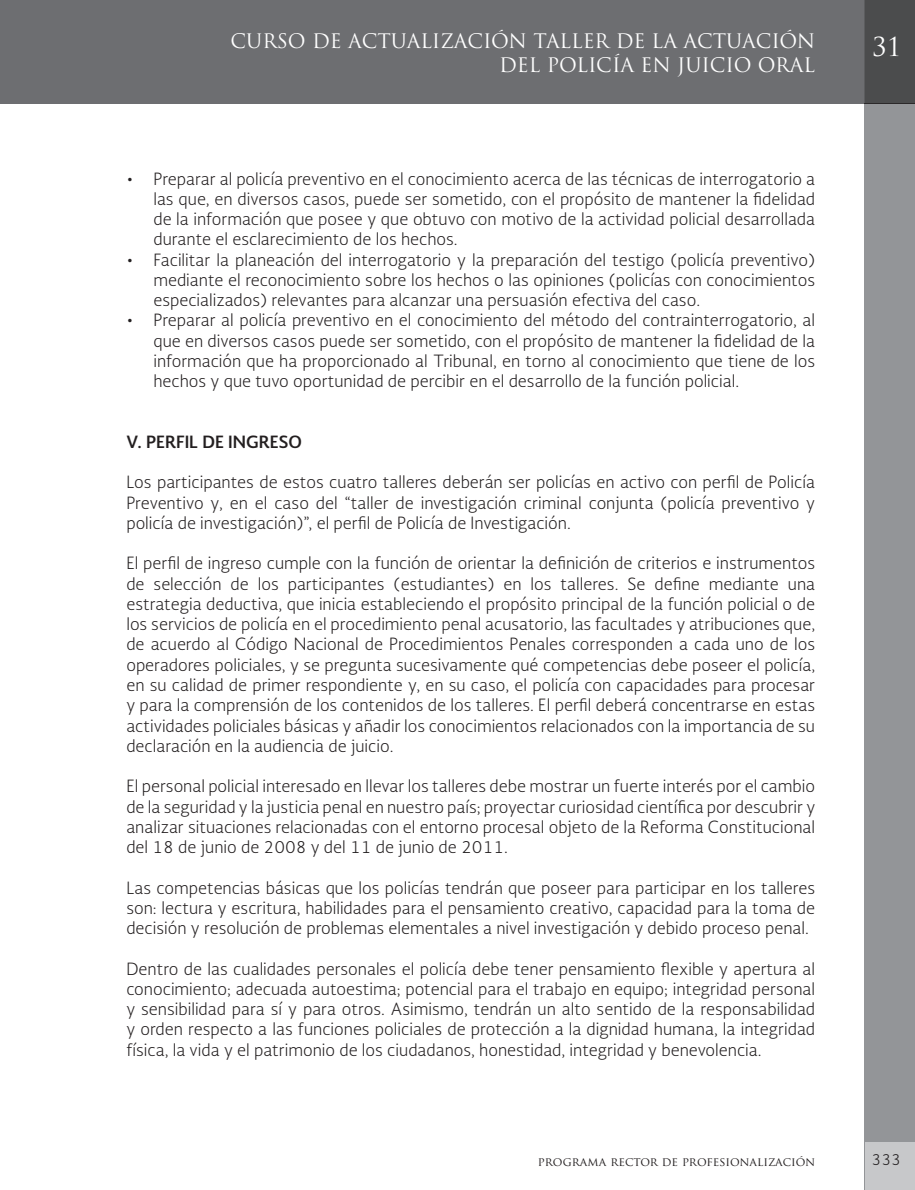
<style>
.page{position:relative;width:915px;height:1190px;background:#fff}
.page>*{position:absolute;margin:0;border:0;box-sizing:border-box;transform-origin:0 0}
.t1{font:25.5px "Trajan Pro";color:#fff}
.t2{font:19.5px/23.4px "Trajan Pro";color:#fff;text-align:right}
.t3{font:300 16.5px/20.2px "Soberana Sans";color:#231f20;text-align:justify}
.t4{font:700 16.5px "Soberana Sans";color:#231f20}
.t5{font:300 15px "Soberana Sans";color:#231f20}
.t6{font:12px "Trajan Pro";color:#231f20}
</style>
<div class="page">
<div style="left:0;top:0;width:864px;height:104px;background:#6d6e71"></div>
<div style="left:864px;top:104px;width:50px;height:1086px;background:#939598"></div>
<div style="left:864px;top:0;width:50px;height:104px;background:#4b4c4d"></div>
<div style="left:865px;top:1142px;width:49px;height:48px;background:#c7c8ca"></div>
<p class="t2" style="left:230px;top:30px;width:586px">CURSO DE ACTUALIZACIÓN TALLER DE LA ACTUACIÓN<br>DEL POLICÍA EN JUICIO ORAL</p>
<p class="t3" style="left:153px;top:170px;width:663px;text-align:left">Preparar al policía preventivo en el conocimiento acerca de las técnicas de interrogatorio a las que, en diversos casos, puede ser sometido, con el propósito de mantener la fidelidad de la información que posee y que obtuvo con motivo de la actividad policial desarrollada durante el esclarecimiento de los hechos.<br>Facilitar la planeación del interrogatorio y la preparación del testigo (policía preventivo) mediante el reconocimiento sobre los hechos o las opiniones (policías con conocimientos especializados) relevantes para alcanzar una persuasión efectiva del caso.<br>Preparar al policía preventivo en el conocimiento del método del contrainterrogatorio, al que en diversos casos puede ser sometido, con el propósito de mantener la fidelidad de la información que ha proporcionado al Tribunal, en torno al conocimiento que tiene de los hechos y que tuvo oportunidad de percibir en el desarrollo de la función policial.</p>
<p class="t4" style="left:126px;top:435px;width:177px">V. PERFIL DE INGRESO</p>
<p class="t3" style="left:126px;top:474px;width:690px">Los participantes de estos cuatro talleres deberán ser policías en activo con perfil de Policía Preventivo y, en el caso del “taller de investigación criminal conjunta (policía preventivo y policía de investigación)”, el perfil de Policía de Investigación.</p>
<p class="t3" style="left:126px;top:555px;width:690px">El perfil de ingreso cumple con la función de orientar la definición de criterios e instrumentos de selección de los participantes (estudiantes) en los talleres. Se define mediante una estrategia deductiva, que inicia estableciendo el propósito principal de la función policial o de los servicios de policía en el procedimiento penal acusatorio, las facultades y atribuciones que, de acuerdo al Código Nacional de Procedimientos Penales corresponden a cada uno de los operadores policiales, y se pregunta sucesivamente qué competencias debe poseer el policía, en su calidad de primer respondiente y, en su caso, el policía con capacidades para procesar y para la comprensión de los contenidos de los talleres. El perfil deberá concentrarse en estas actividades policiales básicas y añadir los conocimientos relacionados con la importancia de su declaración en la audiencia de juicio.</p>
<p class="t3" style="left:126px;top:777px;width:690px">El personal policial interesado en llevar los talleres debe mostrar un fuerte interés por el cambio de la seguridad y la justicia penal en nuestro país; proyectar curiosidad científica por descubrir y analizar situaciones relacionadas con el entorno procesal objeto de la Reforma Constitucional del 18 de junio de 2008 y del 11 de junio de 2011.</p>
<p class="t3" style="left:126px;top:879px;width:690px">Las competencias básicas que los policías tendrán que poseer para participar en los talleres son: lectura y escritura, habilidades para el pensamiento creativo, capacidad para la toma de decisión y resolución de problemas elementales a nivel investigación y debido proceso penal.</p>
<p class="t3" style="left:126px;top:960px;width:690px">Dentro de las cualidades personales el policía debe tener pensamiento flexible y apertura al conocimiento; adecuada autoestima; potencial para el trabajo en equipo; integridad personal y sensibilidad para sí y para otros. Asimismo, tendrán un alto sentido de la responsabilidad y orden respecto a las funciones policiales de protección a la dignidad humana, la integridad física, la vida y el patrimonio de los ciudadanos, honestidad, integridad y benevolencia.</p>
<p class="t6" style="left:538px;top:1154px;width:279px">programa rector de profesionalización</p>
<h1 class="t1" style="left:872px;top:32px;width:31px">31</h1>
<p class="t5" style="left:871px;top:1153px;width:31px">333</p>
</div>
